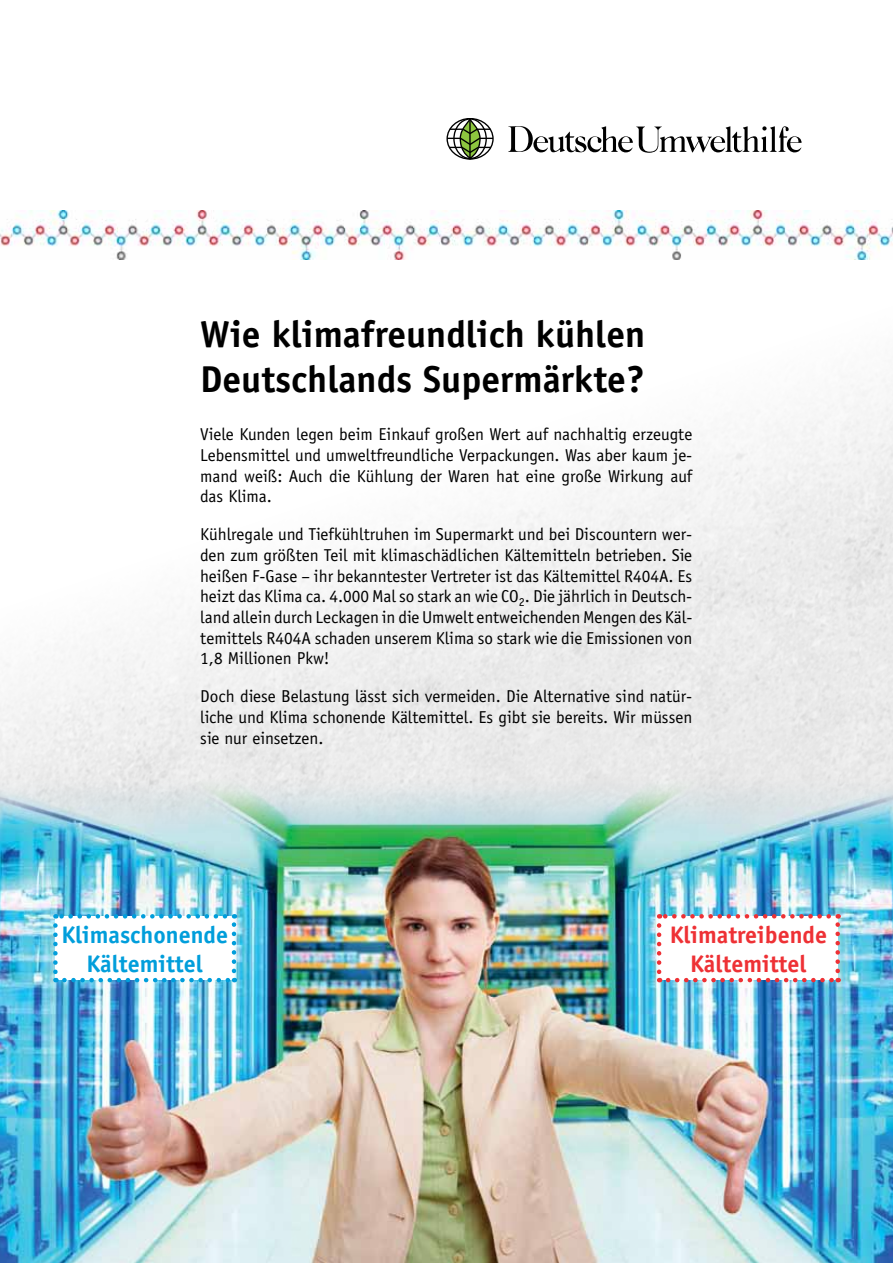
<style>
.page{position:relative;width:893px;height:1263px;background:#fff}
.page>*{position:absolute;margin:0;border:0;box-sizing:border-box;transform-origin:0 0}
.t1{font:700 37.5px/45px "Officina Sans";color:#000}
.t2{font:700 24px/28.8px "Officina Sans";color:#ee3135;text-align:center}
.t3{font:700 24px/28.8px "Officina Sans";color:#009edb;text-align:center}
.t4{font:17.25px/20.7px "Officina Sans";color:#000;text-align:justify}
</style>
<div class="page">
<img style="left:0;top:154px;width:893px;height:619px">
<img style="left:0;top:211px;width:893px;height:48px">
<img style="left:0;top:773px;width:893px;height:490px">
<div style="left:659px;top:916px;width:179px;height:64px;background:#fff"></div>
<svg style="left:657px;top:925px;width:4px;height:57px"></svg>
<svg style="left:668px;top:978px;width:171px;height:4px"></svg>
<svg style="left:835px;top:914px;width:5px;height:57px"></svg>
<svg style="left:659px;top:914px;width:170px;height:4px"></svg>
<div style="left:55px;top:916px;width:179px;height:64px;background:#fff"></div>
<svg style="left:53px;top:925px;width:5px;height:57px"></svg>
<svg style="left:64px;top:978px;width:171px;height:4px"></svg>
<svg style="left:232px;top:914px;width:4px;height:57px"></svg>
<svg style="left:55px;top:914px;width:170px;height:4px"></svg>
<svg style="left:447px;top:119px;width:46px;height:40px"></svg>
<div style="left:446px;top:118px;width:48px;height:42px;border:1px solid #000;border-radius:50%"></div>
<svg style="left:454px;top:119px;width:32px;height:40px"></svg>
<div style="left:453px;top:118px;width:34px;height:41px;border:1px solid #000;border-radius:50%"></div>
<svg style="left:508px;top:126px;width:293px;height:30px"></svg>
<svg style="left:460px;top:118px;width:20px;height:40px"></svg>
<div style="left:460px;top:118px;width:21px;height:41px;border:1px solid #000;border-radius:50%"></div>
<hr style="left:469px;top:120px;width:2px;height:40px;background:#000">
<svg style="left:447px;top:127px;width:46px;height:27px"></svg>
<h1 class="t1" style="left:200px;top:311px;width:446px">Wie klimafreundlich kühlen<br>Deutschlands Supermärkte?</h1>
<p class="t4" style="left:200px;top:424px;width:494px">Viele Kunden legen beim Einkauf großen Wert auf nachhaltig erzeugte Lebensmittel und umweltfreundliche Verpackungen. Was aber kaum je&shy;mand weiß: Auch die Kühlung der Waren hat eine große Wirkung auf das Klima.</p>
<p class="t4" style="left:200px;top:524px;width:494px">Kühlregale und Tiefkühltruhen im Supermarkt und bei Discountern wer&shy;den zum größten Teil mit klimaschädlichen Kältemitteln betrieben. Sie heißen F-Gase – ihr bekanntester Vertreter ist das Kältemittel R404A. Es heizt das Klima ca. 4.000 Mal so stark an wie CO<sub>2</sub>. Die jährlich in Deutsch&shy;land allein durch Leckagen in die Umwelt entweichenden Mengen des Käl&shy;temittels R404A schaden unserem Klima so stark wie die Emissionen von 1,8 Millionen Pkw!</p>
<p class="t4" style="left:200px;top:686px;width:494px">Doch diese Belastung lässt sich vermeiden. Die Alternative sind natür&shy;liche und Klima schonende Kältemittel. Es gibt sie bereits. Wir müssen sie nur einsetzen.</p>
<h2 class="t3" style="left:61px;top:920px;width:168px">Klimaschonende<br>Kältemittel</h2>
<h2 class="t2" style="left:670px;top:920px;width:159px">Klimatreibende<br>Kältemittel</h2>
</div>
